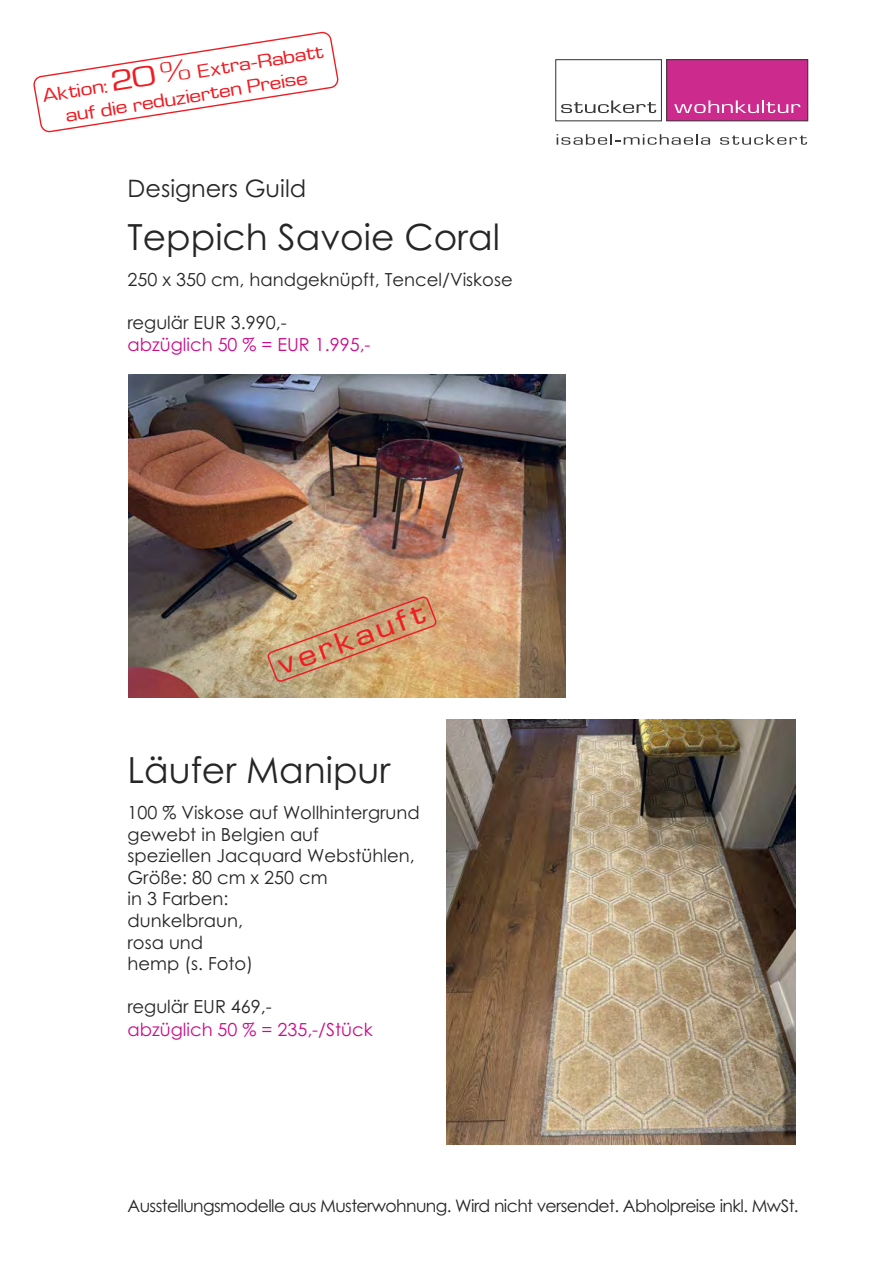
<style>
.page{position:relative;width:893px;height:1263px;background:#fff}
.page>*{position:absolute;margin:0;border:0;box-sizing:border-box;transform-origin:0 0}
.t1{font:36px "Century Gothic";color:#272627}
.t2{font:30.9px "Waukegan LDO Extended";color:#ee1d23}
.t3{font:24px "Century Gothic";color:#272627}
.t4{font:19.5px/23.4px "Waukegan LDO Extended";color:#ee1d23;text-align:center}
.t5{font:18px/21.6px "Century Gothic";color:#272627}
.t6{font:18px "Century Gothic";color:#ca0d89}
.t7{font:17.25px "Century Gothic";letter-spacing:-.035em;color:#272627}
.s1{font-size:30px}
</style>
<div class="page">
<div style="left:555px;top:59px;width:107px;height:62px;border:1px solid #393838"></div>
<div style="left:667px;top:60px;width:141px;height:61px;background:#cc2b8d"></div>
<div style="left:666px;top:59px;width:142px;height:62px;border:1px solid #393838"></div>
<svg style="left:561px;top:100px;width:95px;height:13px"></svg>
<svg style="left:674px;top:100px;width:126px;height:13px"></svg>
<svg style="left:557px;top:134px;width:153px;height:11px"></svg>
<svg style="left:720px;top:134px;width:87px;height:11px"></svg>
<img style="left:128px;top:374px;width:438px;height:323px">
<img style="left:446px;top:719px;width:349px;height:426px">
<svg style="left:266px;top:595px;width:171px;height:89px"></svg>
<svg style="left:33px;top:31px;width:306px;height:102px"></svg>
<p class="t4" style="left:41px;top:84px;width:286px;rotate:-9deg">Aktion: <span class="s1">20 %</span> Extra-Rabatt auf die reduzierten Preise</p>
<h3 class="t3" style="left:128px;top:174px;width:180px">Designers Guild</h3>
<h1 class="t1" style="left:128px;top:217px;width:374px">Teppich Savoie Coral</h1>
<p class="t5" style="left:128px;top:269px;width:387px">250 x 350 cm, handgeknüpft, Tencel/Viskose</p>
<p class="t5" style="left:128px;top:312px;width:161px">regulär EUR 3.990,-</p>
<p class="t6" style="left:128px;top:334px;width:245px">abzüglich 50 % = EUR 1.995,-</p>
<h2 class="t2" style="left:273px;top:650px;width:156px;rotate:-20deg">verkauft</h2>
<h1 class="t1" style="left:128px;top:749px;width:264px">Läufer Manipur</h1>
<p class="t5" style="left:128px;top:802px;width:294px">100 % Viskose auf Wollhintergrund gewebt in Belgien auf<br>speziellen Jacquard Webstühlen,<br>Größe: 80 cm x 250 cm<br>in 3 Farben:<br>dunkelbraun,<br>rosa und<br>hemp (s. Foto)</p>
<p class="t5" style="left:128px;top:996px;width:146px">regulär EUR 469,-</p>
<p class="t6" style="left:128px;top:1019px;width:247px">abzüglich 50 % = 235,-/Stück</p>
<p class="t7" style="left:128px;top:1196px;width:673px">Ausstellungsmodelle aus Musterwohnung. Wird nicht versendet. Abholpreise inkl. MwSt.</p>
</div>
